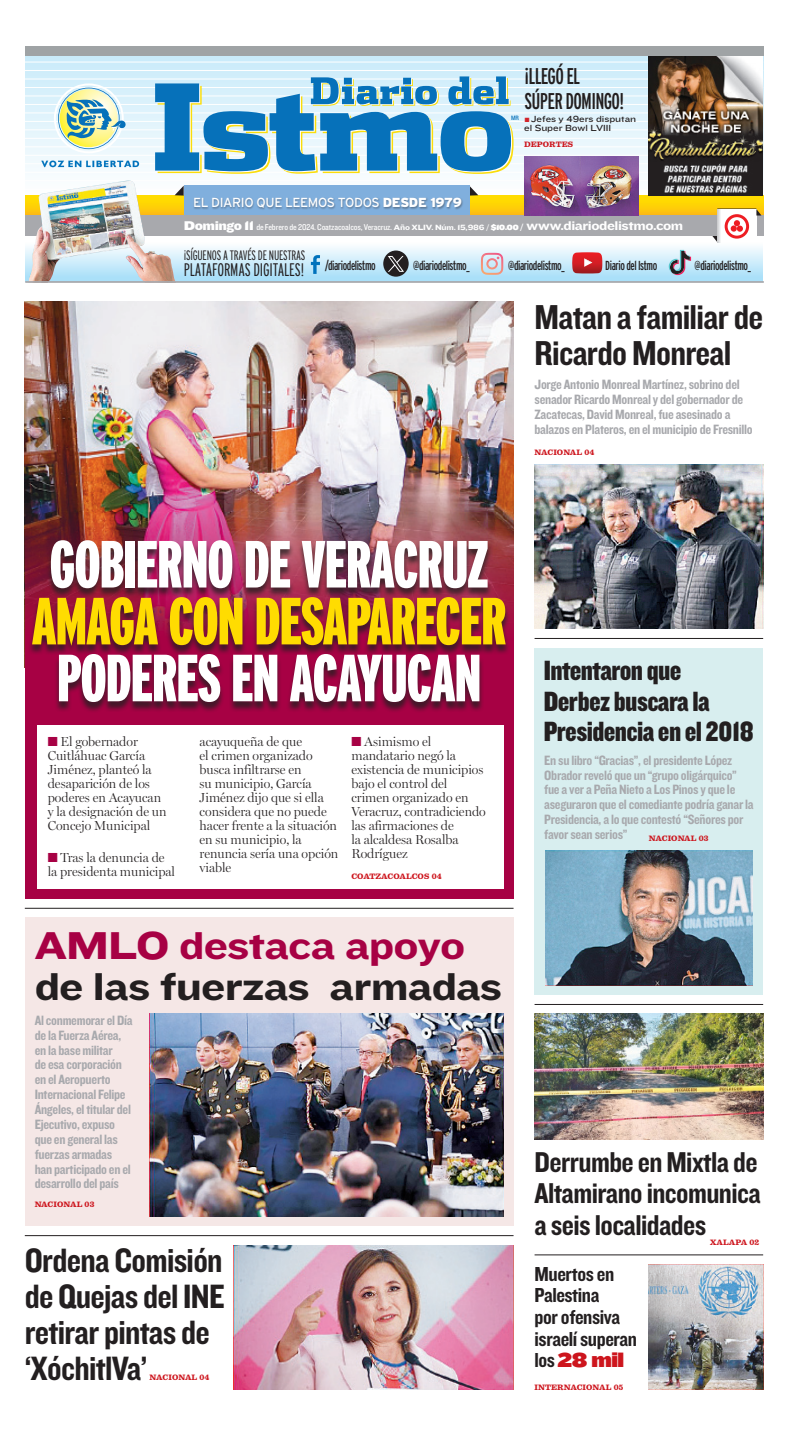
<style>
.page{position:relative;width:788px;height:1434px;background:#fff}
.page>*{position:absolute;margin:0;border:0;box-sizing:border-box;transform-origin:0 0}
.t1{font:900 extra-condensed 66.5px "Interstate";letter-spacing:-.02em;color:#fff}
.t2{font:900 extra-condensed 66.5px "Interstate";letter-spacing:-.02em;color:#ffdc01}
.t3{font:40.25px "Knockout HTF53 Heviweight";letter-spacing:-.02em;color:#231f20}
.t4{font:40.25px "Knockout HTF53 Heviweight";letter-spacing:-.02em;color:#a70144}
.t5{font:35.88px/35.9px "Knockout HTF50 Welterweight";letter-spacing:-.02em;color:#231f20}
.t6{font:35px/35.9px "Knockout HTF50 Welterweight";letter-spacing:-.02em;color:#231f20}
.t7{font:29.75px/31.5px "Knockout HTF50 Welterweight";letter-spacing:-.02em;color:#231f20;text-align:justify}
.t8{font:28.88px/30.6px "Knockout HTF70 Full Welterwt";letter-spacing:-.02em;color:#231f20}
.t9{font:extra-condensed 22.75px/24.5px "Interstate";letter-spacing:-.03em;color:#231f20}
.t10{font:21px/21.7px "Knockout HTF50 Welterweight";letter-spacing:-.02em;color:#231f20}
.t11{font:21px "Knockout HTF93 Ultmt Heviwt";color:#cd151d}
.t12{font:300 extra-condensed 18.2px "Interstate";letter-spacing:-.01em;color:#231f20}
.t13{font:14px/14.9px "Knockout HTF50 Welterweight";letter-spacing:-.02em;color:#a8a9ad}
.t14{font:300 extra-condensed 13.65px "Interstate";letter-spacing:-.015em;color:#231f20}
.t15{font:300 13.12px/14px "Miller Display";color:#231f20}
.t16{font:13.12px "Interstate";letter-spacing:-.03em;color:#fff}
.t17{font:extra-condensed 13.04px "Interstate";letter-spacing:-.035em;color:#231f20}
.t18{font:9.19px/9.6px "Knockout HTF33 Junior Heviwt";color:#231f20}
.t19{font:8.75px "Knockout HTF30 Junior Welterwt";letter-spacing:-.015em;color:#fff}
.t20{font:700 7px "Belizio";letter-spacing:.01em;color:#cd151d}
.t21{font:6.48px "Knockout HTF30 Junior Welterwt";color:#0671ba}
.s1{color:#d1232a}
.s2{font-weight:900}
.s3{font-family:"Knockout HTF73 Full Heviweight";font-size:13.12px}
.s4{font-family:"Knockout HTF53 Heviweight";font-size:7.88px}
.s5{font-family:"Knockout HTF93 Ultmt Heviwt";font-size:7.88px}
.s6{font-family:"Knockout HTF93 Ultmt Heviwt"}
.s7{font-family:"Knockout HTF53 Heviweight";font-size:13.12px}
.s8{color:#a70144}
.s9{font-family:"Knockout HTF50 Welterweight";color:#231f20}
</style>
<div class="page">
<svg style="left:712px;top:236px;width:5px;height:6px"></svg>
<div style="left:25px;top:195px;width:738px;height:20px;background:linear-gradient(to bottom,#fee300,#fcc013)"></div>
<div style="left:25px;top:215px;width:738px;height:21px;background:#a8a9ad"></div>
<svg style="left:25px;top:56px;width:738px;height:139px"></svg>
<hr style="left:25px;top:62px;width:738px;height:1px;background:#fff">
<hr style="left:25px;top:121px;width:738px;height:1px;background:#fff">
<hr style="left:25px;top:79px;width:738px;height:1px;background:#fff">
<hr style="left:25px;top:146px;width:738px;height:1px;background:#fff">
<hr style="left:25px;top:95px;width:738px;height:1px;background:#fff">
<hr style="left:25px;top:163px;width:738px;height:1px;background:#fff">
<hr style="left:25px;top:112px;width:738px;height:1px;background:#fff">
<hr style="left:25px;top:180px;width:738px;height:1px;background:#fff">
<hr style="left:25px;top:70px;width:738px;height:1px;background:#fff">
<hr style="left:25px;top:138px;width:738px;height:1px;background:#fff">
<hr style="left:25px;top:87px;width:738px;height:1px;background:#fff">
<hr style="left:25px;top:155px;width:738px;height:1px;background:#fff">
<hr style="left:25px;top:104px;width:738px;height:1px;background:#fff">
<hr style="left:25px;top:172px;width:738px;height:1px;background:#fff">
<hr style="left:25px;top:129px;width:738px;height:1px;background:#fff">
<hr style="left:25px;top:189px;width:738px;height:1px;background:#fff">
<div style="left:25px;top:46px;width:738px;height:10px;background:#9fa3a5"></div>
<svg style="left:155px;top:76px;width:358px;height:98px;background:#6babcd"></svg>
<svg style="left:176px;top:186px;width:8px;height:9px"></svg>
<svg style="left:469px;top:186px;width:9px;height:9px"></svg>
<div style="left:184px;top:186px;width:285px;height:29px;background:#80afdd"></div>
<div style="left:193px;top:197px;width:271px;height:14px;background:#231f20;opacity:.4"></div>
<svg style="left:717px;top:209px;width:39px;height:33px"></svg>
<svg style="left:736px;top:225px;width:7px;height:7px"></svg>
<div style="left:733px;top:220px;width:7px;height:6px;background:#ee1d23;border-radius:50%"></div>
<div style="left:730px;top:225px;width:6px;height:7px;background:#ee1d23;border-radius:50%"></div>
<div style="left:724px;top:214px;width:25px;height:24px;border:3px solid #ee1d23;border-radius:50%"></div>
<svg style="left:756px;top:209px;width:5px;height:6px"></svg>
<div style="left:26px;top:243px;width:736px;height:39px;background:linear-gradient(to bottom,#fcfdfe,#a1dcf7)"></div>
<svg style="left:481px;top:253px;width:22px;height:22px"></svg>
<svg style="left:311px;top:255px;width:9px;height:19px"></svg>
<img style="left:28px;top:180px;width:148px;height:101px">
<hr style="left:25px;top:281px;width:738px;height:2px;background:#a8a9ad">
<img style="left:572px;top:252px;width:30px;height:21px">
<svg style="left:584px;top:258px;width:8px;height:9px"></svg>
<svg style="left:668px;top:250px;width:23px;height:25px"></svg>
<svg style="left:54px;top:83px;width:72px;height:70px;background:#c1dac9"></svg>
<svg style="left:41px;top:161px;width:98px;height:6px"></svg>
<div style="left:383px;top:250px;width:25px;height:27px;background:#231f20;border-radius:50%"></div>
<svg style="left:388px;top:256px;width:16px;height:16px"></svg>
<img style="left:648px;top:56px;width:114px;height:139px">
<div style="left:25px;top:917px;width:488px;height:308px;background:#f5e7e6"></div>
<div style="left:534px;top:648px;width:229px;height:346px;background:#d8eeef"></div>
<img style="left:25px;top:301px;width:488px;height:212px">
<img style="left:150px;top:1013px;width:353px;height:203px">
<img style="left:534px;top:465px;width:229px;height:163px">
<img style="left:545px;top:850px;width:207px;height:135px">
<img style="left:233px;top:1245px;width:280px;height:144px">
<img style="left:534px;top:1013px;width:229px;height:126px">
<img style="left:648px;top:1264px;width:115px;height:124px">
<img style="left:25px;top:513px;width:488px;height:385px">
<div style="left:28px;top:541px;width:482px;height:171px;background:#231f20;opacity:.75"></div>
<hr style="left:25px;top:908px;width:488px;height:1px;background:#231f20">
<div style="left:37px;top:725px;width:466px;height:164px;background:#fff"></div>
<hr style="left:534px;top:638px;width:229px;height:1px;background:#231f20">
<hr style="left:534px;top:1004px;width:229px;height:1px;background:#231f20">
<hr style="left:534px;top:1254px;width:229px;height:1px;background:#231f20">
<hr style="left:25px;top:1235px;width:488px;height:1px;background:#231f20">
<img style="left:524px;top:157px;width:114px;height:58px">
<h3 class="t9" style="left:524px;top:64px;width:101px">¡LLEGÓ EL<br>SÚPER DOMINGO!</h3>
<p class="t18" style="left:524px;top:114px;width:113px"><span class="s1">■</span> Jefes y 49ers disputan el Super Bowl LVIII</p>
<p class="t21" style="left:511px;top:114px;width:9px">MR</p>
<p class="t16" style="left:193px;top:195px;width:270px">EL DIARIO QUE LEEMOS TODOS <span class="s2">DESDE 1979</span></p>
<p class="t20" style="left:524px;top:140px;width:50px">DEPORTES</p>
<p class="t19" style="left:184px;top:223px;width:501px"><span class="s3">Domingo 11</span> de Febrero de 2024. Coatzacoalcos, Veracruz. <span class="s4">Año XLIV. Núm. 15,986 /</span> <span class="s5">$10.00</span> <span class="s6">/</span> <span class="s7">www.diariodelistmo.com</span></p>
<p class="t14" style="left:184px;top:247px;width:123px">¡SÍGUENOS A TRAVÉS DE NUESTRAS</p>
<h3 class="t12" style="left:184px;top:259px;width:122px">PLATAFORMAS DIGITALES!</h3>
<p class="t17" style="left:413px;top:258px;width:58px">@diariodelistmo_</p>
<p class="t17" style="left:605px;top:258px;width:54px">Diario del Istmo</p>
<p class="t17" style="left:694px;top:258px;width:58px">@diariodelistmo_</p>
<p class="t17" style="left:325px;top:258px;width:52px">/diariodelistmo</p>
<p class="t17" style="left:508px;top:258px;width:58px">@diariodelistmo_</p>
<h3 class="t5" style="left:534px;top:300px;width:230px">Matan a familiar de<br>Ricardo Monreal</h3>
<p class="t13" style="left:534px;top:377px;width:220px">Jorge Antonio Monreal Martínez, sobrino del senador Ricardo Monreal y del gobernador de Zacatecas, David Monreal, fue asesinado a balazos en Plateros, en el municipio de Fresnillo</p>
<p class="t20" style="left:534px;top:448px;width:62px">NACIONAL 04</p>
<h1 class="t1" style="left:49px;top:527px;width:441px">GOBIERNO DE VERACRUZ</h1>
<h1 class="t2" style="left:32px;top:584px;width:476px">AMAGA CON DESAPARECER</h1>
<h1 class="t1" style="left:57px;top:641px;width:426px">PODERES EN ACAYUCAN</h1>
<p class="t15" style="left:48px;top:734px;width:120px"><span class="s8">■</span> El gobernador<br>Cuitláhuac García<br>Jiménez, planteó la desaparición de los poderes en Acayucan y la designación de un<br>Concejo Municipal</p>
<p class="t15" style="left:48px;top:850px;width:129px"><span class="s8">■</span> Tras la denuncia de la presidenta municipal</p>
<p class="t15" style="left:200px;top:734px;width:140px">acayuqueña de que<br>el crimen organizado busca infiltrarse en<br>su municipio, García<br>Jiménez dijo que si ella considera que no puede hacer frente a la situación en su municipio, la renuncia sería una opción viable</p>
<p class="t15" style="left:351px;top:734px;width:136px"><span class="s8">■</span> Asimismo el mandatario negó la existencia de municipios bajo el control del crimen organizado en<br>Veracruz, contradiciendo las afirmaciones de<br>la alcaldesa Rosalba<br>Rodríguez</p>
<p class="t20" style="left:351px;top:871px;width:92px">COATZACOALCOS 04</p>
<h2 class="t4" style="left:35px;top:923px;width:432px">AMLO destaca apoyo</h2>
<h2 class="t3" style="left:35px;top:964px;width:469px">de las fuerzas armadas</h2>
<p class="t13" style="left:35px;top:1013px;width:99px">Al conmemorar el Día de la Fuerza Aérea, en la base militar<br>de esa corporación en el Aeropuerto<br>Internacional Felipe<br>Ángeles, el titular del<br>Ejecutivo, expuso que en general las fuerzas armadas han participado en el desarrollo del país</p>
<p class="t20" style="left:35px;top:1199px;width:61px">NACIONAL 03</p>
<h3 class="t6" style="left:25px;top:1243px;width:201px">Ordena Comisión de Quejas del INE retirar pintas de ‘XóchitlVa’</h3>
<p class="t20" style="left:150px;top:1372px;width:62px">NACIONAL 04</p>
<h3 class="t8" style="left:543px;top:655px;width:212px">Intentaron que<br>Derbez buscara la<br>Presidencia en el 2018</h3>
<p class="t13" style="left:544px;top:753px;width:211px">En su libro “Gracias”, el presidente López Obrador reveló que un “grupo oligárquico” fue a ver a Peña Nieto a Los Pinos y que le aseguraron que el comediante podría ganar la Presidencia, a lo que contestó “Señores por favor sean serios”</p>
<p class="t20" style="left:648px;top:833px;width:61px">NACIONAL 03</p>
<h3 class="t7" style="left:534px;top:1146px;width:228px">Derrumbe en Mixtla de Altamirano incomunica a seis localidades</h3>
<p class="t20" style="left:710px;top:1237px;width:51px">XALAPA 02</p>
<h3 class="t10" style="left:534px;top:1263px;width:104px">Muertos en<br>Palestina<br>por ofensiva israelí superan</h3>
<h3 class="t11" style="left:534px;top:1348px;width:91px"><span class="s9">los</span> 28 mil</h3>
<p class="t20" style="left:534px;top:1382px;width:18px">INTER</p>
<p class="t20" style="left:563px;top:1382px;width:61px">NACIONAL 05</p>
</div>
